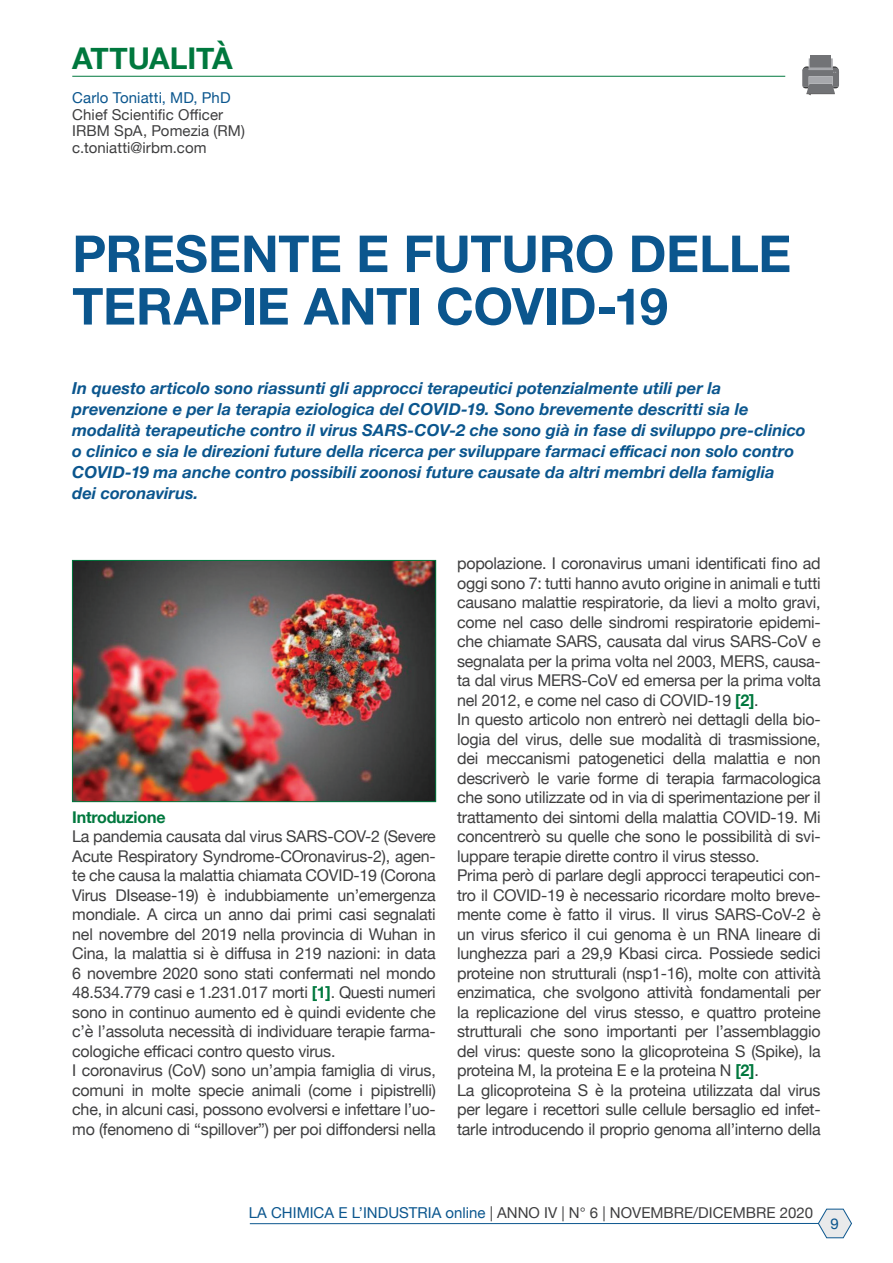
<style>
.page{position:relative;width:893px;height:1263px;background:#fff}
.page>*{position:absolute;margin:0;border:0;box-sizing:border-box;transform-origin:0 0}
.Titolo_articolo{font:700 51px/52.5px "Helvetica Neue";letter-spacing:-.01em;color:#0b568e}
.Rubrica{font:700 30px "Helvetica Neue";letter-spacing:-.005em;color:#00783e}
.Sottotitolo{font:italic 700 16.5px/21px "Helvetica Neue";letter-spacing:.005em;color:#0b568e}
.t1{font:16.2px/19.5px "Helvetica Neue";letter-spacing:-.015em;color:#3e3e3f;text-align:justify}
.t2{font:700 16.2px "Helvetica Neue";letter-spacing:-.015em;color:#00783e}
.Riepilogo_autori{font:15px "Helvetica Neue";color:#3e3e3f}
.Autori{font:15px "Helvetica Neue";letter-spacing:.005em;color:#0b568e}
.s1{font-weight:700;color:#00783e}
.s2{color:#0b568e}
</style>
<div class="page">
<svg style="left:818px;top:1209px;width:34px;height:29px"></svg>
<hr style="left:250px;top:1223px;width:568px;height:1px;background:#0b568e">
<div style="left:810px;top:55px;width:21px;height:13px;background:#727376"></div>
<svg style="left:802px;top:58px;width:37px;height:37px"></svg>
<img style="left:74px;top:562px;width:360px;height:238px">
<div style="left:72px;top:560px;width:364px;height:242px;border:1px solid #00783e"></div>
<hr style="left:72px;top:76px;width:713px;height:1px;background:#00783e">
<p class="Rubrica" style="left:72px;top:35px;width:162px">ATTUALITÀ</p>
<p class="Autori" style="left:72px;top:87px;width:160px">Carlo Toniatti, MD, PhD</p>
<p class="Riepilogo_autori" style="left:72px;top:103px;width:152px">Chief Scientific Officer</p>
<p class="Riepilogo_autori" style="left:72px;top:120px;width:174px">IRBM SpA, Pomezia (RM)</p>
<p class="Riepilogo_autori" style="left:72px;top:136px;width:136px">c.toniatti@irbm.com</p>
<p class="Titolo_articolo" style="left:72px;top:229px;width:720px">PRESENTE E FUTURO DELLE<br>TERAPIE ANTI COVID-19</p>
<p class="Sottotitolo" style="left:72px;top:378px;width:735px">In questo articolo sono riassunti gli approcci terapeutici potenzialmente utili per la prevenzione e per la terapia eziologica del COVID-19. Sono brevemente descritti sia le modalità terapeutiche contro il virus SARS-COV-2 che sono già in fase di sviluppo pre-clinico o clinico e sia le direzioni future della ricerca per sviluppare farmaci efficaci non solo contro COVID-19 ma anche contro possibili zoonosi future causate da altri membri della famiglia</p>
<p class="Sottotitolo" style="left:72px;top:483px;width:128px">dei coronavirus.</p>
<p class="t2" style="left:72px;top:804px;width:95px">Introduzione</p>
<p class="t1" style="left:72px;top:828px;width:365px">La pandemia causata dal virus SARS-COV-2 (Severe Acute Respiratory Syndrome-COronavirus-2), agen&shy;te che causa la malattia chiamata COVID-19 (Corona Virus DIsease-19) è indubbiamente un’emergenza mondiale. A circa un anno dai primi casi segnalati nel novembre del 2019 nella provincia di Wuhan in Cina, la malattia si è diffusa in 219 nazioni: in data 6 novembre 2020 sono stati confermati nel mondo 48.534.779 casi e 1.231.017 morti <span class="s1">[1]</span>. Questi numeri sono in continuo aumento ed è quindi evidente che c’è l’assoluta necessità di individuare terapie farma&shy;cologiche efficaci contro questo virus.</p>
<p class="t1" style="left:72px;top:1062px;width:365px">I coronavirus (CoV) sono un’ampia famiglia di virus, comuni in molte specie animali (come i pipistrelli) che, in alcuni casi, possono evolversi e infettare l’uo&shy;mo (fenomeno di “spillover”) per poi diffondersi nella</p>
<p class="t1" style="left:457px;top:555px;width:365px">popolazione. I coronavirus umani identificati fino ad oggi sono 7: tutti hanno avuto origine in animali e tutti causano malattie respiratorie, da lievi a molto gravi, come nel caso delle sindromi respiratorie epidemi&shy;che chiamate SARS, causata dal virus SARS-CoV e segnalata per la prima volta nel 2003, MERS, causa&shy;ta dal virus MERS-CoV ed emersa per la prima volta nel 2012, e come nel caso di COVID-19 <span class="s1">[2]</span>.</p>
<p class="t1" style="left:457px;top:711px;width:365px">In questo articolo non entrerò nei dettagli della bio&shy;logia del virus, delle sue modalità di trasmissione, dei meccanismi patogenetici della malattia e non descriverò le varie forme di terapia farmacologica che sono utilizzate od in via di sperimentazione per il trattamento dei sintomi della malattia COVID-19. Mi concentrerò su quelle che sono le possibilità di svi&shy;luppare terapie dirette contro il virus stesso.</p>
<p class="t1" style="left:457px;top:867px;width:365px">Prima però di parlare degli approcci terapeutici con&shy;tro il COVID-19 è necessario ricordare molto breve&shy;mente come è fatto il virus. Il virus SARS-CoV-2 è un virus sferico il cui genoma è un RNA lineare di lunghezza pari a 29,9 Kbasi circa. Possiede sedici proteine non strutturali (nsp1-16), molte con attività enzimatica, che svolgono attività fondamentali per la replicazione del virus stesso, e quattro proteine strutturali che sono importanti per l’assemblaggio del virus: queste sono la glicoproteina S (Spike), la proteina M, la proteina E e la proteina N <span class="s1">[2]</span>.</p>
<p class="t1" style="left:457px;top:1081px;width:365px">La glicoproteina S è la proteina utilizzata dal virus per legare i recettori sulle cellule bersaglio ed infet&shy;tarle introducendo il proprio genoma all’interno della</p>
<p class="Riepilogo_autori" style="left:249px;top:1202px;width:566px"><span class="s2">LA CHIMICA E L’INDUSTRIA online</span> | ANNO IV | N° 6 | NOVEMBRE/DICEMBRE 2020</p>
<p class="Autori" style="left:830px;top:1212px;width:10px">9</p>
</div>
